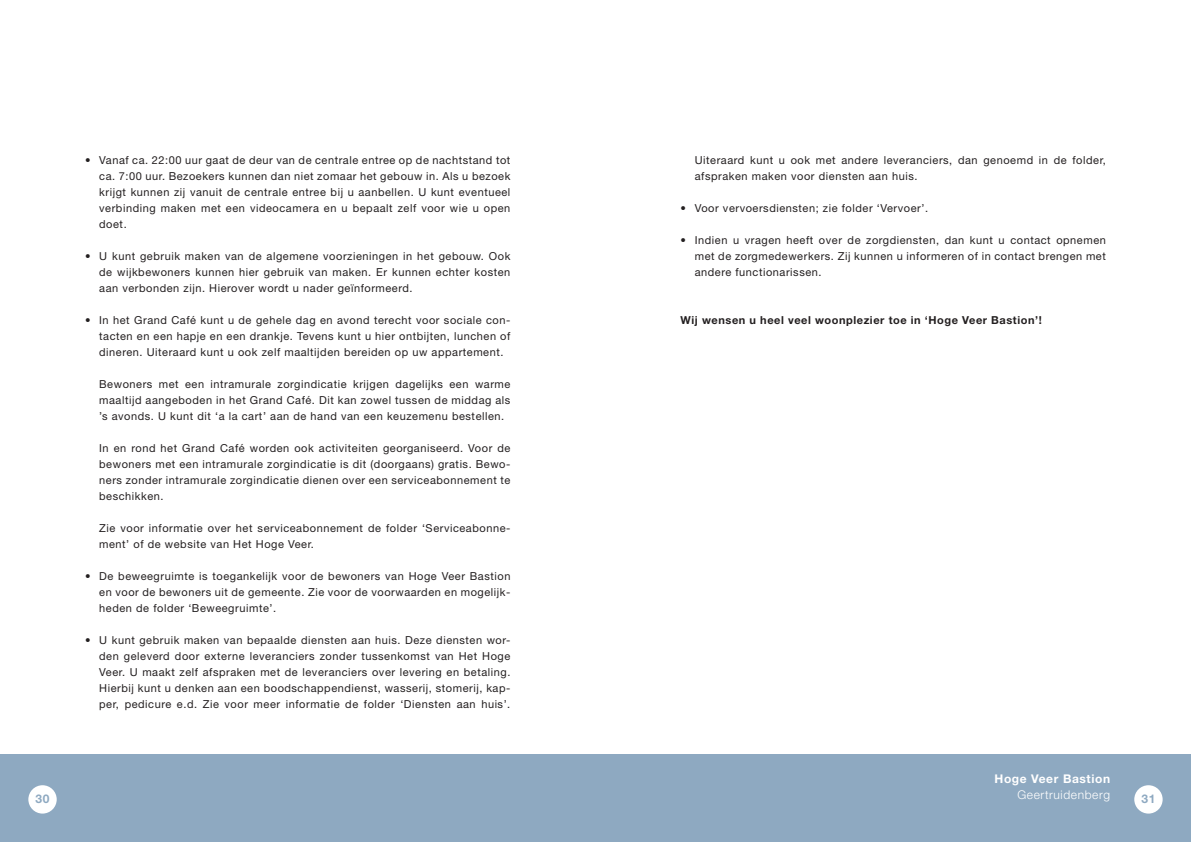
<style>
.page{position:relative;width:1191px;height:842px;background:#fff}
.page>*{position:absolute;margin:0;border:0;box-sizing:border-box;transform-origin:0 0}
.t1{font:700 12px "Helvetica Neue LT Std";letter-spacing:.05em;color:#fff}
.t2{font:300 12px "Helvetica Neue LT Std";letter-spacing:.05em;color:#fff}
.t3{font:700 12px "Helvetica Neue LT Std";color:#8ea9c1}
.body{font:11px/16px "Helvetica Neue LT Std";letter-spacing:.05em;color:#231f20;text-align:justify}
.body-2{font:700 11px "Helvetica Neue LT Std";letter-spacing:.05em;color:#231f20}
</style>
<div class="page">
<div style="left:0;top:754px;width:595px;height:88px;background:#8ea9c1"></div>
<div style="left:595px;top:754px;width:596px;height:88px;background:#8ea9c1"></div>
<div style="left:28px;top:785px;width:29px;height:28px;background:#fff;border-radius:50%"></div>
<div style="left:1134px;top:785px;width:28px;height:28px;background:#fff;border-radius:50%"></div>
<p class="body" style="left:99px;top:152px;width:413px;text-indent:-14px">• Vanaf ca. 22:00 uur gaat de deur van de centrale entree op de nachtstand tot ca. 7:00 uur. Bezoekers kunnen dan niet zomaar het gebouw in. Als u bezoek krijgt kunnen zij vanuit de centrale entree bij u aanbellen. U kunt eventueel verbinding maken met een videocamera en u bepaalt zelf voor wie u open doet.</p>
<p class="body" style="left:99px;top:248px;width:413px;text-indent:-14px">• U kunt gebruik maken van de algemene voorzieningen in het gebouw. Ook de wijkbewoners kunnen hier gebruik van maken. Er kunnen echter kosten aan verbonden zijn. Hierover wordt u nader geïnformeerd.</p>
<p class="body" style="left:99px;top:312px;width:413px;text-indent:-14px">• In het Grand Café kunt u de gehele dag en avond terecht voor sociale con&shy;tacten en een hapje en een drankje. Tevens kunt u hier ontbijten, lunchen of dineren. Uiteraard kunt u ook zelf maaltijden bereiden op uw appartement.</p>
<p class="body" style="left:99px;top:376px;width:413px">Bewoners met een intramurale zorgindicatie krijgen dagelijks een warme maaltijd aangeboden in het Grand Café. Dit kan zowel tussen de middag als ’s avonds. U kunt dit ‘a la cart’ aan de hand van een keuzemenu bestellen.</p>
<p class="body" style="left:99px;top:440px;width:413px">In en rond het Grand Café worden ook activiteiten georganiseerd. Voor de bewoners met een intramurale zorgindicatie is dit (doorgaans) gratis. Bewo&shy;ners zonder intramurale zorgindicatie dienen over een serviceabonnement te beschikken.</p>
<p class="body" style="left:99px;top:520px;width:413px">Zie voor informatie over het serviceabonnement de folder ‘Serviceabonne&shy;ment’ of de website van Het Hoge Veer.</p>
<p class="body" style="left:99px;top:568px;width:413px;text-indent:-14px">• De beweegruimte is toegankelijk voor de bewoners van Hoge Veer Bastion en voor de bewoners uit de gemeente. Zie voor de voorwaarden en mogelijk&shy;heden de folder ‘Beweegruimte’.</p>
<p class="body" style="left:99px;top:632px;width:413px;text-indent:-14px">• U kunt gebruik maken van bepaalde diensten aan huis. Deze diensten wor&shy;den geleverd door externe leveranciers zonder tussenkomst van Het Hoge Veer. U maakt zelf afspraken met de leveranciers over levering en betaling.<br>Hierbij kunt u denken aan een boodschappendienst, wasserij, stomerij, kap&shy;per, pedicure e.d. Zie voor meer informatie de folder ‘Diensten aan huis’.</p>
<p class="body" style="left:694px;top:152px;width:413px">Uiteraard kunt u ook met andere leveranciers, dan genoemd in de folder, afspraken maken voor diensten aan huis.</p>
<p class="body" style="left:680px;top:200px;width:249px">• Voor vervoersdiensten; zie folder ‘Vervoer’.</p>
<p class="body" style="left:694px;top:232px;width:413px;text-indent:-14px">• Indien u vragen heeft over de zorgdiensten, dan kunt u contact opnemen met de zorgmedewerkers. Zij kunnen u informeren of in contact brengen met andere functionarissen.</p>
<p class="body-2" style="left:680px;top:313px;width:363px">Wij wensen u heel veel woonplezier toe in ‘Hoge Veer Bastion’!</p>
<p class="t1" style="left:994px;top:772px;width:117px">Hoge Veer Bastion</p>
<p class="t2" style="left:1017px;top:788px;width:94px">Geertruidenberg</p>
<p class="t3" style="left:36px;top:792px;width:15px">30</p>
<p class="t3" style="left:1141px;top:792px;width:15px">31</p>
</div>
